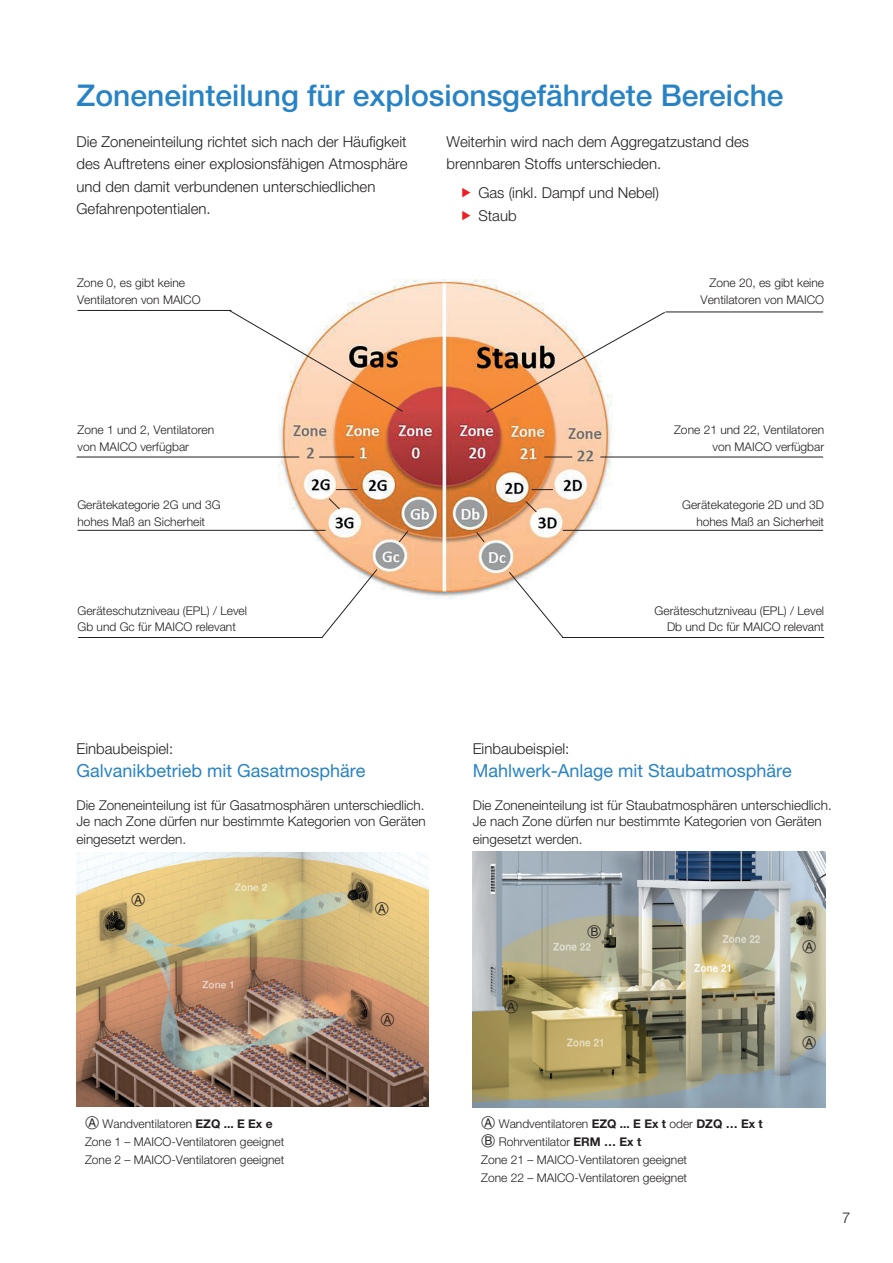
<style>
.page{position:relative;width:893px;height:1263px;background:#fff}
.page>*{position:absolute;margin:0;border:0;box-sizing:border-box;transform-origin:0 0}
.t1{font:500 30px "Helvetica Neue LT Std";color:#2783c5}
.t2{font:18px "Helvetica Neue LTW1 G";color:#2783c5}
.t3{font:18px "Maicircle";color:#231f20}
.t4{font:300 15px/22.5px "Helvetica Neue LTW1 G";color:#231f20}
.t5{font:300 13.5px/16.2px "Helvetica Neue LTW1 G";color:#231f20}
.t6{font:300 12px/16.5px "Helvetica Neue LTW1 G";color:#231f20}
.s1{font-family:"Maicircle";font-weight:400;font-size:18px}
.s2{font-weight:700}
</style>
<div class="page">
<img style="left:77px;top:852px;width:352px;height:255px">
<img style="left:278px;top:279px;width:339px;height:320px">
<svg style="left:486px;top:311px;width:180px;height:102px"></svg>
<svg style="left:508px;top:571px;width:56px;height:67px"></svg>
<svg style="left:476px;top:531px;width:9px;height:12px"></svg>
<svg style="left:398px;top:530px;width:11px;height:13px"></svg>
<svg style="left:321px;top:568px;width:57px;height:70px"></svg>
<svg style="left:229px;top:309px;width:174px;height:103px"></svg>
<hr style="left:77px;top:310px;width:154px;height:1px;background:#231f20">
<hr style="left:665px;top:312px;width:158px;height:1px;background:#231f20">
<hr style="left:562px;top:637px;width:262px;height:1px;background:#231f20">
<hr style="left:78px;top:637px;width:244px;height:1px;background:#231f20">
<hr style="left:600px;top:457px;width:223px;height:1px;background:#231f20">
<svg style="left:544px;top:457px;width:28px;height:1px"></svg>
<hr style="left:563px;top:530px;width:260px;height:1px;background:#231f20">
<hr style="left:78px;top:530px;width:248px;height:1px;background:#231f20">
<svg style="left:525px;top:501px;width:12px;height:12px"></svg>
<svg style="left:532px;top:489px;width:21px;height:1px"></svg>
<svg style="left:328px;top:498px;width:12px;height:12px"></svg>
<svg style="left:336px;top:489px;width:21px;height:1px"></svg>
<hr style="left:77px;top:457px;width:222px;height:1px;background:#231f20">
<hr style="left:319px;top:457px;width:35px;height:1px;background:#231f20">
<img style="left:473px;top:851px;width:352px;height:256px">
<h1 class="t1" style="left:77px;top:78px;width:708px">Zoneneinteilung für explosionsgefährdete Bereiche</h1>
<p class="t4" style="left:77px;top:130px;width:333px">Die Zoneneinteilung richtet sich nach der Häufigkeit des Auftretens einer explosionsfähigen Atmosphäre und den damit verbundenen unterschiedlichen Gefahrenpotentialen.</p>
<p class="t4" style="left:446px;top:130px;width:304px">Weiterhin wird nach dem Aggregatzustand des brennbaren Stoffs unterschieden.</p>
<p class="t4" style="left:478px;top:181px;width:182px">Gas (inkl. Dampf und Nebel)<br>Staub</p>
<p class="t6" style="left:77px;top:275px;width:125px">Zone 0, es gibt keine<br>Ventilatoren von MAICO</p>
<p class="t6" style="left:701px;top:275px;width:125px;text-align:right">Zone 20, es gibt keine<br>Ventilatoren von MAICO</p>
<p class="t6" style="left:77px;top:422px;width:138px">Zone 1 und 2, Ventilatoren von MAICO verfügbar</p>
<p class="t6" style="left:77px;top:497px;width:145px">Gerätekategorie 2G und 3G hohes Maß an Sicherheit</p>
<p class="t6" style="left:77px;top:602px;width:171px">Geräteschutzniveau (EPL) / Level<br>Gb und Gc für MAICO relevant</p>
<p class="t4" style="left:77px;top:738px;width:98px">Einbaubeispiel:</p>
<h2 class="t2" style="left:77px;top:759px;width:291px">Galvanikbetrieb mit Gasatmosphäre</h2>
<p class="t5" style="left:77px;top:797px;width:351px">Die Zoneneinteilung ist für Gasatmosphären unterschiedlich.<br>Je nach Zone dürfen nur bestimmte Kategorien von Geräten</p>
<p class="t5" style="left:77px;top:831px;width:111px">eingesetzt werden.</p>
<h2 class="t3" style="left:131px;top:890px;width:16px">A</h2>
<p class="t6" style="left:85px;top:1114px;width:201px;line-height:18px"><span class="s1">A</span> Wandventilatoren <span class="s2">EZQ ... E Ex e<br></span>Zone 1 – MAICO-Ventilatoren geeignet<br>Zone 2 – MAICO-Ventilatoren geeignet</p>
<h2 class="t3" style="left:375px;top:898px;width:16px">A</h2>
<h2 class="t3" style="left:380px;top:1009px;width:16px">A</h2>
<p class="t6" style="left:674px;top:422px;width:152px;text-align:right">Zone 21 und 22, Ventilatoren von MAICO verfügbar</p>
<p class="t6" style="left:682px;top:497px;width:144px;text-align:right">Gerätekategorie 2D und 3D hohes Maß an Sicherheit</p>
<p class="t6" style="left:654px;top:602px;width:171px;text-align:right">Geräteschutzniveau (EPL) / Level<br>Db und Dc für MAICO relevant</p>
<p class="t4" style="left:473px;top:738px;width:98px">Einbaubeispiel:</p>
<h2 class="t2" style="left:473px;top:759px;width:321px">Mahlwerk-Anlage mit Staubatmosphäre</h2>
<p class="t5" style="left:473px;top:797px;width:361px">Die Zoneneinteilung ist für Staubatmosphären unterschiedlich.<br>Je nach Zone dürfen nur bestimmte Kategorien von Geräten</p>
<p class="t5" style="left:473px;top:831px;width:111px">eingesetzt werden.</p>
<h2 class="t3" style="left:504px;top:996px;width:16px">A</h2>
<h2 class="t3" style="left:587px;top:921px;width:16px">B</h2>
<p class="t6" style="left:481px;top:1114px;width:283px;line-height:18px"><span class="s1">A</span> Wandventilatoren <span class="s2">EZQ ... E Ex t</span> oder <span class="s2">DZQ … Ex t </span><span class="s1">B</span> Rohrventilator <span class="s2">ERM … Ex t<br></span>Zone 21 – MAICO-Ventilatoren geeignet<br>Zone 22 – MAICO-Ventilatoren geeignet</p>
<h2 class="t3" style="left:802px;top:936px;width:16px">A</h2>
<h2 class="t3" style="left:802px;top:1032px;width:16px">A</h2>
<p class="t4" style="left:842px;top:1206px;width:10px">7</p>
</div>
